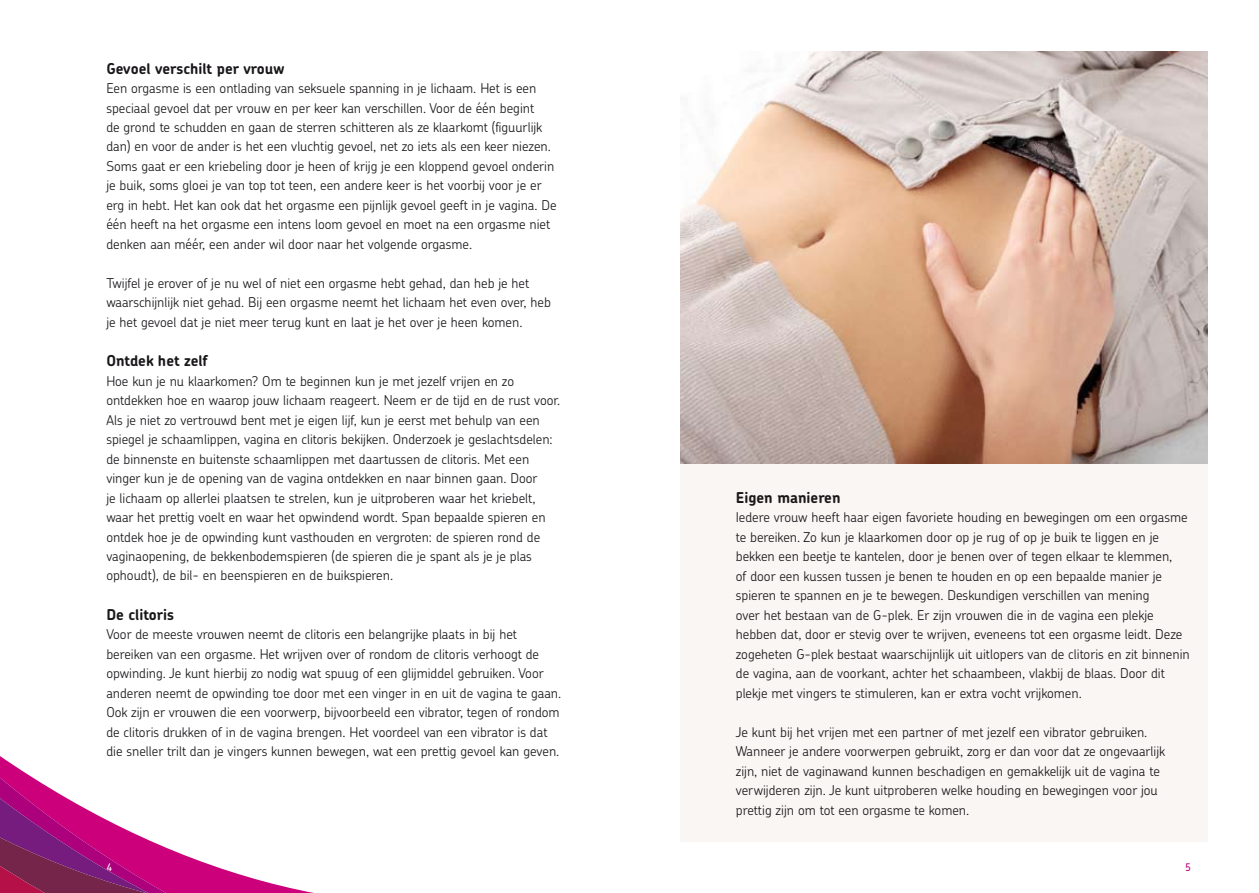
<style>
.page{position:relative;width:1259px;height:893px;background:#fff}
.page>*{position:absolute;margin:0;border:0;box-sizing:border-box;transform-origin:0 0}
.t1{font:700 15px "Chevin Std";color:#1a171b}
.t2{font:300 13.5px/19.5px "Chevin Std";color:#1a171b}
.t3{font:500 10.5px "Chevin Std";color:#fff}
.t4{font:500 10.5px "Chevin Std";color:#b5007c}
</style>
<div class="page">
<svg style="left:0;top:757px;width:314px;height:136px"></svg>
<div style="left:680px;top:464px;width:528px;height:378px;background:#faf6f3"></div>
<img style="left:680px;top:51px;width:528px;height:413px">
<p class="t1" style="left:106px;top:58px;width:179px">Gevoel verschilt per vrouw</p>
<p class="t2" style="left:106px;top:78px;width:452px">Een orgasme is een ontlading van seksuele spanning in je lichaam. Het is een speciaal gevoel dat per vrouw en per keer kan verschillen. Voor de één begint<br>de grond te schudden en gaan de sterren schitteren als ze klaarkomt (figuurlijk dan) en voor de ander is het een vluchtig gevoel, net zo iets als een keer niezen.<br>Soms gaat er een kriebeling door je heen of krijg je een kloppend gevoel onderin je buik, soms gloei je van top tot teen, een andere keer is het voorbij voor je er erg in hebt. Het kan ook dat het orgasme een pijnlijk gevoel geeft in je vagina. De één heeft na het orgasme een intens loom gevoel en moet na een orgasme niet denken aan méér, een ander wil door naar het volgende orgasme.</p>
<p class="t2" style="left:106px;top:273px;width:446px">Twijfel je erover of je nu wel of niet een orgasme hebt gehad, dan heb je het waarschijnlijk niet gehad. Bij een orgasme neemt het lichaam het even over, heb je het gevoel dat je niet meer terug kunt en laat je het over je heen komen.</p>
<p class="t1" style="left:106px;top:351px;width:103px">Ontdek het zelf</p>
<p class="t2" style="left:106px;top:370px;width:455px">Hoe kun je nu klaarkomen? Om te beginnen kun je met jezelf vrijen en zo ontdekken hoe en waarop jouw lichaam reageert. Neem er de tijd en de rust voor.<br>Als je niet zo vertrouwd bent met je eigen lijf, kun je eerst met behulp van een spiegel je schaamlippen, vagina en clitoris bekijken. Onderzoek je geslachtsdelen: de binnenste en buitenste schaamlippen met daartussen de clitoris. Met een vinger kun je de opening van de vagina ontdekken en naar binnen gaan. Door<br>je lichaam op allerlei plaatsen te strelen, kun je uitproberen waar het kriebelt, waar het prettig voelt en waar het opwindend wordt. Span bepaalde spieren en ontdek hoe je de opwinding kunt vasthouden en vergroten: de spieren rond de vaginaopening, de bekkenbodemspieren (de spieren die je spant als je je plas ophoudt), de bil- en beenspieren en de buikspieren.</p>
<p class="t1" style="left:106px;top:604px;width:69px">De clitoris</p>
<p class="t2" style="left:106px;top:624px;width:456px">Voor de meeste vrouwen neemt de clitoris een belangrijke plaats in bij het bereiken van een orgasme. Het wrijven over of rondom de clitoris verhoogt de opwinding. Je kunt hierbij zo nodig wat spuug of een glijmiddel gebruiken. Voor anderen neemt de opwinding toe door met een vinger in en uit de vagina te gaan.<br>Ook zijn er vrouwen die een voorwerp, bijvoorbeeld een vibrator, tegen of rondom de clitoris drukken of in de vagina brengen. Het voordeel van een vibrator is dat die sneller trilt dan je vingers kunnen bewegen, wat een prettig gevoel kan geven.</p>
<p class="t3" style="left:106px;top:861px;width:7px">4</p>
<p class="t1" style="left:736px;top:487px;width:106px">Eigen manieren</p>
<p class="t2" style="left:736px;top:507px;width:455px">Iedere vrouw heeft haar eigen favoriete houding en bewegingen om een orgasme te bereiken. Zo kun je klaarkomen door op je rug of op je buik te liggen en je bekken een beetje te kantelen, door je benen over of tegen elkaar te klemmen,<br>of door een kussen tussen je benen te houden en op een bepaalde manier je spieren te spannen en je te bewegen. Deskundigen verschillen van mening<br>over het bestaan van de G-plek. Er zijn vrouwen die in de vagina een plekje hebben dat, door er stevig over te wrijven, eveneens tot een orgasme leidt. Deze zogeheten G-plek bestaat waarschijnlijk uit uitlopers van de clitoris en zit binnenin de vagina, aan de voorkant, achter het schaambeen, vlakbij de blaas. Door dit plekje met vingers te stimuleren, kan er extra vocht vrijkomen.</p>
<p class="t2" style="left:736px;top:721px;width:431px">Je kunt bij het vrijen met een partner of met jezelf een vibrator gebruiken.<br>Wanneer je andere voorwerpen gebruikt, zorg er dan voor dat ze ongevaarlijk zijn, niet de vaginawand kunnen beschadigen en gemakkelijk uit de vagina te verwijderen zijn. Je kunt uitproberen welke houding en bewegingen voor jou prettig zijn om tot een orgasme te komen.</p>
<p class="t4" style="left:1185px;top:861px;width:7px">5</p>
</div>
